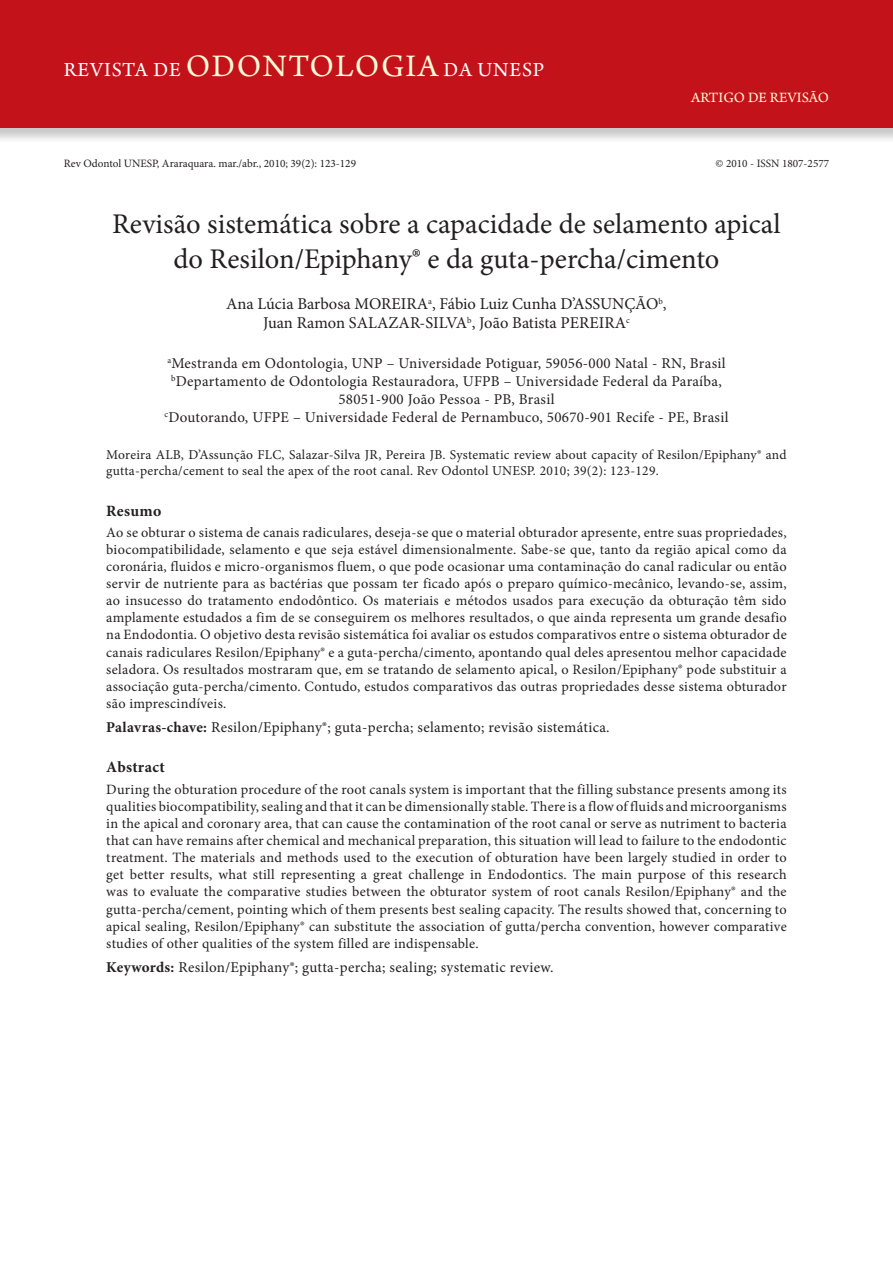
<style>
.page{position:relative;width:893px;height:1263px;background:#fff}
.page>*{position:absolute;margin:0;border:0;box-sizing:border-box;transform-origin:0 0}
.Título{font:28.5px/34.2px "Minion Pro";color:#231f20;text-align:center}
.t1{font:21px "Arno Pro";letter-spacing:.04em;color:#fff}
.Autores{font:16.5px/19.8px "Minion Pro";color:#231f20;text-align:center}
.Título_-_resumo{font:700 15.75px "Minion Pro";letter-spacing:.02em;color:#231f20}
.Endereço{font:15px/18px "Minion Pro";letter-spacing:.02em;color:#231f20;text-align:center}
.Palavras-chave{font:15px "Minion Pro";letter-spacing:.02em;color:#231f20}
.t2{font:15px "Arno Pro";color:#fffbd6}
.Resumo{font:14.25px/17.1px "Minion Pro";letter-spacing:.02em;color:#231f20;text-align:justify}
.Referência_-_resumo{font:13.5px/16.2px "Minion Pro";letter-spacing:.02em;color:#231f20}
.Cabeçalho_A{font:11.25px "Minion Pro";color:#231f20}
.s1{font-size:33px;color:#fffbd6}
.s2{font-weight:700}
</style>
<div class="page">
<div style="left:0;top:0;width:893px;height:144px;background:#231f20;opacity:.25"></div>
<div style="left:0;top:0;width:893px;height:128px;background:#c4121a"></div>
<p class="t1" style="left:64px;top:58px;width:482px">REVISTA DE <span class="s1">ODONTOLOGIA</span> DA UNESP</p>
<p class="t2" style="left:691px;top:89px;width:139px">ARTIGO DE REVISÃO</p>
<p class="Cabeçalho_A" style="left:64px;top:156px;width:294px">Rev Odontol UNESP, Araraquara. mar./abr., 2010; 39(2): 123-129</p>
<p class="Cabeçalho_A" style="left:715px;top:156px;width:115px">© 2010 - ISSN 1807-2577</p>
<p class="Título" style="left:112px;top:207px;width:670px">Revisão sistemática sobre a capacidade de selamento apical do Resilon/Epiphany® e da guta-percha/cimento</p>
<p class="Autores" style="left:226px;top:293px;width:442px">Ana Lúcia Barbosa MOREIRA<sup>a</sup>, Fábio Luiz Cunha D’ASSUNÇÃO<sup>b</sup>,<br>Juan Ramon SALAZAR-SILVA<sup>b</sup>, João Batista PEREIRA<sup>c</sup></p>
<p class="Endereço" style="left:164px;top:354px;width:566px"><sup>a</sup>Mestranda em Odontologia, UNP – Universidade Potiguar, 59056-000 Natal - RN, Brasil <sup>b</sup>Departamento de Odontologia Restauradora, UFPB – Universidade Federal da Paraíba, 58051-900 João Pessoa - PB, Brasil<br><sup>c</sup>Doutorando, UFPE – Universidade Federal de Pernambuco, 50670-901 Recife - PE, Brasil</p>
<p class="Referência_-_resumo" style="left:106px;top:447px;width:682px">Moreira ALB, D’Assunção FLC, Salazar-Silva JR, Pereira JB. Systematic review about capacity of Resilon/Epiphany® and gutta-percha/cement to seal the apex of the root canal. Rev Odontol UNESP. 2010; 39(2): 123-129.</p>
<p class="Título_-_resumo" style="left:106px;top:499px;width:56px">Resumo</p>
<p class="Resumo" style="left:106px;top:524px;width:682px">Ao se obturar o sistema de canais radiculares, deseja-se que o material obturador apresente, entre suas propriedades, biocompatibilidade, selamento e que seja estável dimensionalmente. Sabe-se que, tanto da região apical como da coronária, fluidos e micro-organismos fluem, o que pode ocasionar uma contaminação do canal radicular ou então servir de nutriente para as bactérias que possam ter ficado após o preparo químico-mecânico, levando-se, assim, ao insucesso do tratamento endodôntico. Os materiais e métodos usados para execução da obturação têm sido amplamente estudados a fim de se conseguirem os melhores resultados, o que ainda representa um grande desafio na Endodontia. O objetivo desta revisão sistemática foi avaliar os estudos comparativos entre o sistema obturador de canais radiculares Resilon/Epiphany® e a guta-percha/cimento, apontando qual deles apresentou melhor capacidade seladora. Os resultados mostraram que, em se tratando de selamento apical, o Resilon/Epiphany® pode substituir a associação guta-percha/cimento. Contudo, estudos comparativos das outras propriedades desse sistema obturador são imprescindíveis.</p>
<p class="Palavras-chave" style="left:106px;top:717px;width:505px"><span class="s2">Palavras-chave:</span> Resilon/Epiphany®; guta-percha; selamento; revisão sistemática.</p>
<p class="Título_-_resumo" style="left:106px;top:756px;width:60px">Abstract</p>
<p class="Resumo" style="left:106px;top:781px;width:682px">During the obturation procedure of the root canals system is important that the filling substance presents among its qualities biocompatibility, sealing and that it can be dimensionally stable. There is a flow of fluids and microorganisms in the apical and coronary area, that can cause the contamination of the root canal or serve as nutriment to bacteria that can have remains after chemical and mechanical preparation, this situation will lead to failure to the endodontic treatment. The materials and methods used to the execution of obturation have been largely studied in order to get better results, what still representing a great challenge in Endodontics. The main purpose of this research was to evaluate the comparative studies between the obturator system of root canals Resilon/Epiphany® and the gutta‑percha/cement, pointing which of them presents best sealing capacity. The results showed that, concerning to apical sealing, Resilon/Epiphany® can substitute the association of gutta/percha convention, however comparative studies of other qualities of the system filled are indispensable.</p>
<p class="Palavras-chave" style="left:106px;top:957px;width:449px"><span class="s2">Keywords:</span> Resilon/Epiphany®; gutta-percha; sealing; systematic review.</p>
</div>
